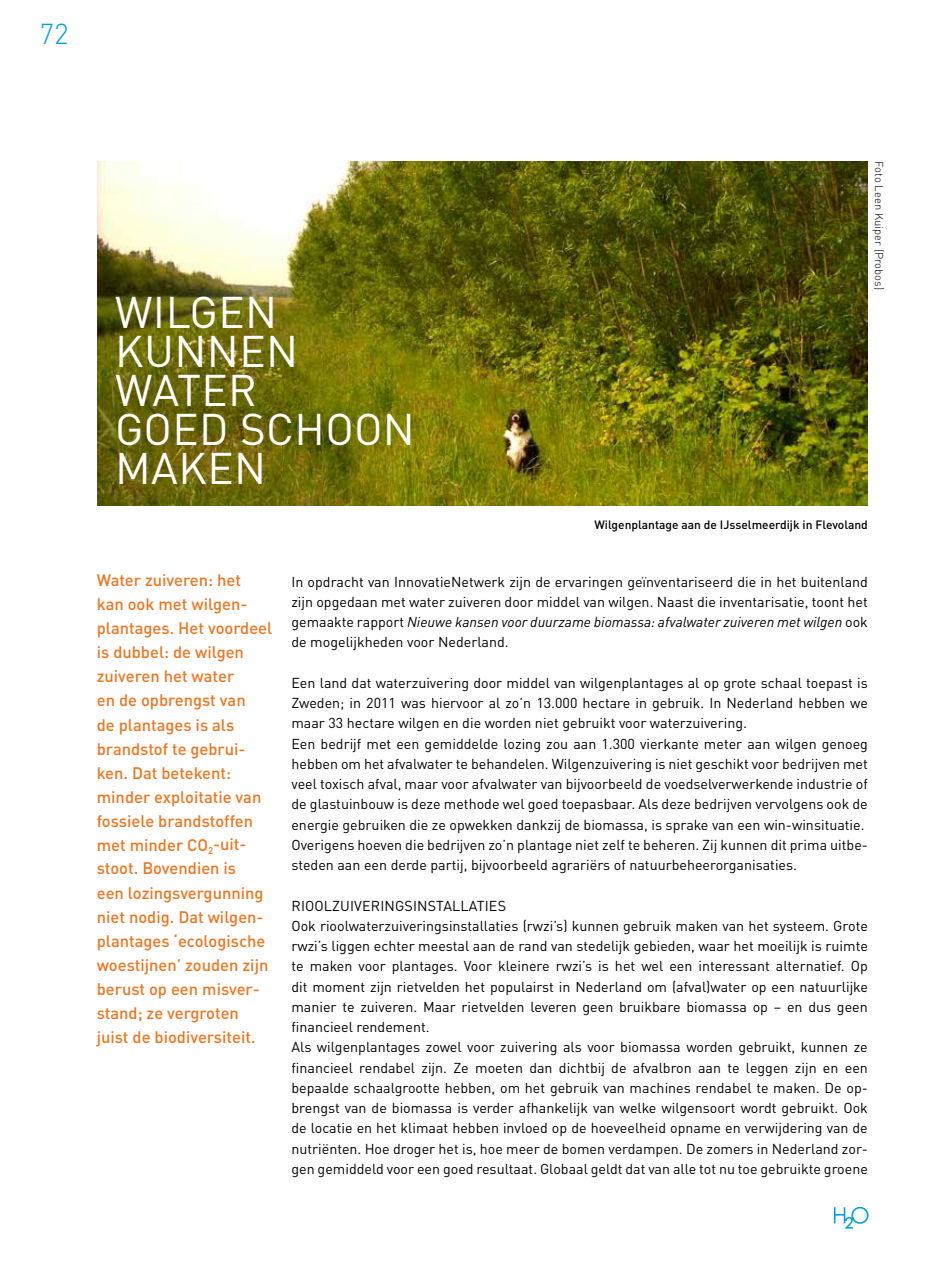
<style>
.page{position:relative;width:936px;height:1263px;background:#fff}
.page>*{position:absolute;margin:0;border:0;box-sizing:border-box;transform-origin:0 0}
.t1{font:43.8px/39.2px "DIN Pro";letter-spacing:.01em;color:#fff}
.t2{font:300 28.5px "DIN Pro";color:#009ee3}
.t3{font:500 16.5px/24px "DIN Pro";color:#ee7620}
.t4{font:14.25px/20.2px "DIN Pro";color:#000}
.t5{font:500 12px "DIN Pro";color:#000}
.t6{font:300 11.25px "DIN Pro";color:#000}
.s1{font-style:italic}
</style>
<div class="page">
<svg style="left:833px;top:1207px;width:35px;height:21px"></svg>
<img style="left:98px;top:162px;width:769px;height:344px">
<h2 class="t2" style="left:40px;top:12px;width:31px">72</h2>
<h1 class="t1" style="left:115px;top:288px;width:301px">WILGEN<br>KUNNEN<br>WATER<br>GOED SCHOON<br>MAKEN</h1>
<p class="t6" style="left:887px;top:161px;width:130px;rotate:90deg">Foto Leen Kuiper (Probos)</p>
<p class="t5" style="left:594px;top:515px;width:275px">Wilgenplantage aan de IJsselmeerdijk in Flevoland</p>
<p class="t3" style="left:97px;top:567px;width:177px">Water zuiveren: het<br>kan ook met wilgen&shy;plantages. Het voordeel is dubbel: de wilgen zuiveren het water<br>en de opbrengst van<br>de plantages is als brandstof te gebrui&shy;ken. Dat betekent: minder exploitatie van fossiele brandstoffen met minder CO<sub>2</sub>-uit&shy;stoot. Bovendien is<br>een lozingsvergunning niet nodig. Dat wilgen&shy;plantages ‘ecologische woestijnen’ zouden zijn berust op een misver&shy;stand; ze vergroten juist de biodiversiteit.</p>
<p class="t4" style="left:291px;top:570px;width:578px;text-align:justify">In opdracht van InnovatieNetwerk zijn de ervaringen geïnventariseerd die in het buitenland zijn opgedaan met water zuiveren door middel van wilgen. Naast die inventarisatie, toont het gemaakte rapport <span class="s1">Nieuwe kansen voor duurzame biomassa: afvalwater zuiveren met wilgen</span> ook de mogelijkheden voor Nederland.</p>
<p class="t4" style="left:291px;top:671px;width:578px">Een land dat waterzuivering door middel van wilgenplantages al op grote schaal toepast is Zweden; in 2011 was hiervoor al zo’n 13.000 hectare in gebruik. In Nederland hebben we maar 33 hectare wilgen en die worden niet gebruikt voor waterzuivering.<br>Een bedrijf met een gemiddelde lozing zou aan 1.300 vierkante meter aan wilgen genoeg hebben om het afvalwater te behandelen. Wilgenzuivering is niet geschikt voor bedrijven met veel toxisch afval, maar voor afvalwater van bijvoorbeeld de voedselverwerkende industrie of de glastuinbouw is deze methode wel goed toepasbaar. Als deze bedrijven vervolgens ook de energie gebruiken die ze opwekken dankzij de biomassa, is sprake van een win-winsituatie.<br>Overigens hoeven die bedrijven zo’n plantage niet zelf te beheren. Zij kunnen dit prima uitbe&shy;steden aan een derde partij, bijvoorbeeld agrariërs of natuurbeheerorganisaties.</p>
<p class="t4" style="left:291px;top:894px;width:578px">RIOOLZUIVERINGSINSTALLATIES<br>Ook rioolwaterzuiveringsinstallaties (rwzi’s) kunnen gebruik maken van het systeem. Grote rwzi’s liggen echter meestal aan de rand van stedelijk gebieden, waar het moeilijk is ruimte te maken voor plantages. Voor kleinere rwzi’s is het wel een interessant alternatief. Op dit moment zijn rietvelden het populairst in Nederland om (afval)water op een natuurlijke manier te zuiveren. Maar rietvelden leveren geen bruikbare biomassa op – en dus geen financieel rendement.<br>Als wilgenplantages zowel voor zuivering als voor biomassa worden gebruikt, kunnen ze financieel rendabel zijn. Ze moeten dan dichtbij de afvalbron aan te leggen zijn en een bepaalde schaalgrootte hebben, om het gebruik van machines rendabel te maken. De op&shy;brengst van de biomassa is verder afhankelijk van welke wilgensoort wordt gebruikt. Ook de locatie en het klimaat hebben invloed op de hoeveelheid opname en verwijdering van de nutriënten. Hoe droger het is, hoe meer de bomen verdampen. De zomers in Nederland zor&shy;gen gemiddeld voor een goed resultaat. Globaal geldt dat van alle tot nu toe gebruikte groene</p>
</div>
